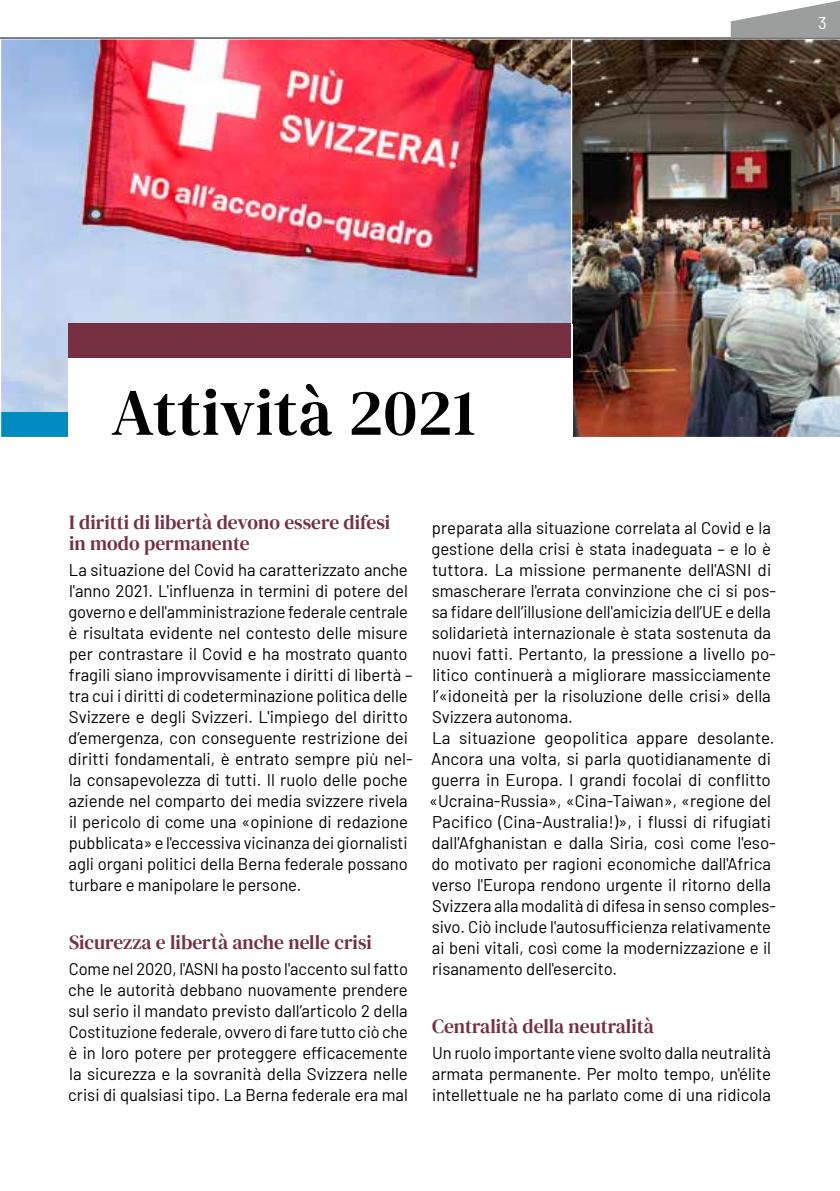
<style>
.page{position:relative;width:840px;height:1191px;background:#fff}
.page>*{position:absolute;margin:0;border:0;box-sizing:border-box;transform-origin:0 0}
.t1{font:66px "DM Serif Text";letter-spacing:.01em;color:#000}
.t2{font:20px/21px "DM Serif Text";color:#763042}
.t3{font:17px/21px "Barlow";color:#000}
.t4{font:17px "Barlow";color:#fff}
</style>
<div class="page">
<img style="left:572px;top:39px;width:267px;height:398px">
<img style="left:2px;top:40px;width:567px;height:371px">
<div style="left:68px;top:324px;width:503px;height:156px;background:#fff"></div>
<div style="left:68px;top:323px;width:502px;height:34px;background:#763042"></div>
<svg style="left:0;top:0;width:839px;height:39px"></svg>
<p class="t4" style="left:817px;top:11px;width:10px">3</p>
<h1 class="t1" style="left:111px;top:374px;width:366px">Attività 2021</h1>
<p class="t2" style="left:69px;top:511px;width:322px">I diritti di libertà devono essere difesi in modo permanente</p>
<p class="t3" style="left:68px;top:557px;width:346px">La situazione del Covid ha caratterizzato anche l'anno 2021. L'influenza in termini di potere del governo e dell'amministrazione federale centrale è risultata evidente nel contesto delle misure per contrastare il Covid e ha mostrato quanto fragili siano improvvisamente i diritti di libertà – tra cui i diritti di codeterminazione politica delle Svizzere e degli Svizzeri. L'impiego del diritto d’emergenza, con conseguente restrizione dei diritti fondamentali, è entrato sempre più nel&shy;la consapevolezza di tutti. Il ruolo delle poche aziende nel comparto dei media svizzere rivela il pericolo di come una «opinione di redazione pubblicata» e l'eccessiva vicinanza dei giornalisti agli organi politici della Berna federale possano turbare e manipolare le persone.</p>
<p class="t2" style="left:69px;top:931px;width:304px">Sicurezza e libertà anche nelle crisi</p>
<p class="t3" style="left:68px;top:956px;width:341px;text-align:justify">Come nel 2020, l'ASNI ha posto l'accento sul fatto che le autorità debbano nuovamente prendere sul serio il mandato previsto dall’articolo 2 della Costituzione federale, ovvero di fare tutto ciò che è in loro potere per proteggere efficacemente la sicurezza e la sovranità della Svizzera nelle crisi di qualsiasi tipo. La Berna federale era mal</p>
<p class="t3" style="left:429px;top:515px;width:348px">preparata alla situazione correlata al Covid e la gestione della crisi è stata inadeguata – e lo è tuttora. La missione permanente dell'ASNI di smascherare l'errata convinzione che ci si pos&shy;sa fidare dell’illusione dell'amicizia dell’UE e della solidarietà internazionale è stata sostenuta da nuovi fatti. Pertanto, la pressione a livello po&shy;litico continuerà a migliorare massicciamente l’«idoneità per la risoluzione delle crisi» della Svizzera autonoma.<br>La situazione geopolitica appare desolante.<br>Ancora una volta, si parla quotidianamente di guerra in Europa. I grandi focolai di conflitto «Ucraina-Russia», «Cina-Taiwan», «regione del Pacifico (Cina-Australia!)», i flussi di rifugiati dall'Afghanistan e dalla Siria, così come l'eso&shy;do motivato per ragioni economiche dall'Africa verso l'Europa rendono urgente il ritorno della Svizzera alla modalità di difesa in senso comples&shy;sivo. Ciò include l'autosufficienza relativamente ai beni vitali, così come la modernizzazione e il risanamento dell'esercito.</p>
<p class="t2" style="left:432px;top:1015px;width:223px">Centralità della neutralità</p>
<p class="t3" style="left:431px;top:1040px;width:340px;text-align:justify">Un ruolo importante viene svolto dalla neutralità armata permanente. Per molto tempo, un'élite intellettuale ne ha parlato come di una ridicola</p>
</div>
